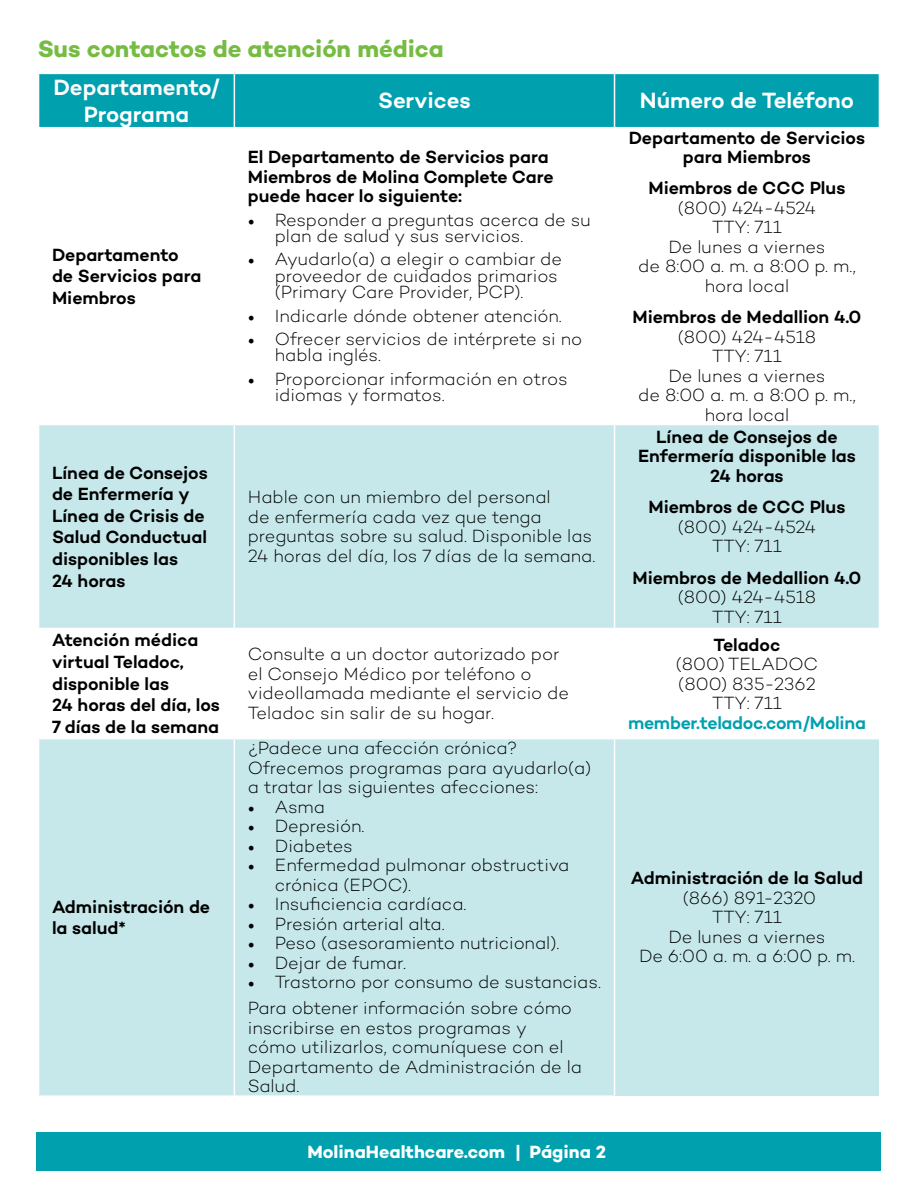
<style>
.page{position:relative;width:918px;height:1188px;background:#fff}
.page>*{position:absolute;margin:0;border:0;box-sizing:border-box;transform-origin:0 0}
.t1{font:700 24px "Campton";letter-spacing:-.005em;color:#76bc43}
.t2{font:600 22.5px/27px "Campton";letter-spacing:-.005em;color:#fff;text-align:center}
.t3{font:300 18px/19.5px "Campton";color:#000}
.t4{font:600 18px/21.6px "Campton";color:#000}
.t5{font:700 18px "Campton";color:#fff}
.t6{font:600 18px "Campton";letter-spacing:-.015em;color:#00a0af}
.s1{font-family:"Minion Pro";font-weight:400}
</style>
<div class="page">
<div style="left:39px;top:73px;width:195px;height:55px;background:#00a0af"></div>
<div style="left:234px;top:73px;width:381px;height:55px;background:#00a0af"></div>
<div style="left:615px;top:73px;width:264px;height:55px;background:#00a0af"></div>
<div style="left:39px;top:739px;width:195px;height:357px;background:#c6e8eb"></div>
<div style="left:37px;top:1132px;width:844px;height:39px;background:#00a0af"></div>
<div style="left:234px;top:424px;width:381px;height:204px;background:#c6e8eb"></div>
<div style="left:615px;top:424px;width:264px;height:204px;background:#c6e8eb"></div>
<div style="left:234px;top:739px;width:381px;height:357px;background:#c6e8eb"></div>
<hr style="left:38px;top:1095px;width:196px;height:2px;background:#fff">
<hr style="left:234px;top:1095px;width:381px;height:2px;background:#fff">
<hr style="left:234px;top:739px;width:1px;height:356px;background:#fff">
<hr style="left:614px;top:74px;width:1px;height:53px;background:#fff">
<hr style="left:234px;top:74px;width:1px;height:53px;background:#fff">
<hr style="left:38px;top:73px;width:196px;height:1px;background:#fff">
<hr style="left:234px;top:73px;width:381px;height:1px;background:#fff">
<hr style="left:615px;top:73px;width:265px;height:1px;background:#fff">
<hr style="left:38px;top:127px;width:196px;height:1px;background:#fff">
<hr style="left:234px;top:127px;width:381px;height:1px;background:#fff">
<hr style="left:615px;top:127px;width:265px;height:1px;background:#fff">
<div style="left:39px;top:424px;width:195px;height:204px;background:#c6e8eb"></div>
<hr style="left:38px;top:424px;width:196px;height:1px;background:#fff">
<hr style="left:234px;top:425px;width:1px;height:203px;background:#fff">
<hr style="left:234px;top:424px;width:381px;height:1px;background:#fff">
<hr style="left:615px;top:424px;width:265px;height:1px;background:#fff">
<hr style="left:614px;top:425px;width:1px;height:203px;background:#fff">
<div style="left:615px;top:739px;width:264px;height:357px;background:#c6e8eb"></div>
<hr style="left:614px;top:739px;width:1px;height:356px;background:#fff">
<h1 class="t1" style="left:38px;top:34px;width:407px">Sus contactos de atención médica</h1>
<p class="t2" style="left:54px;top:73px;width:167px">Departamento/<br>Programa</p>
<p class="t2" style="left:378px;top:87px;width:94px">Services</p>
<p class="t2" style="left:640px;top:87px;width:216px">Número de Teléfono</p>
<p class="t4" style="left:52px;top:243px;width:151px">Departamento de Servicios para<br>Miembros</p>
<p class="t4" style="left:52px;top:461px;width:157px">Línea de Consejos de Enfermería y<br>Línea de Crisis de<br>Salud Conductual disponibles las<br>24 horas</p>
<p class="t4" style="left:52px;top:629px;width:169px">Atención médica virtual Teladoc, disponible las<br>24 horas del día, los<br>7 días de la semana</p>
<p class="t4" style="left:52px;top:895px;width:160px">Administración de la salud*</p>
<p class="t4" style="left:248px;top:147px;width:307px;line-height:19.5px">El Departamento de Servicios para<br>Miembros de Molina Complete Care puede hacer lo siguiente:</p>
<p class="t3" style="left:275px;top:211px;width:317px;line-height:16.5px;text-indent:-27px"><span class="s1">•</span> Responder a preguntas acerca de su plan de salud y sus servicios.</p>
<p class="t3" style="left:275px;top:251px;width:289px;line-height:16.5px;text-indent:-27px"><span class="s1">•</span> Ayudarlo(a) a elegir o cambiar de proveedor de cuidados primarios (Primary Care Provider, PCP).</p>
<p class="t3" style="left:248px;top:305px;width:316px"><span class="s1">•</span> Indicarle dónde obtener atención.</p>
<p class="t3" style="left:275px;top:330px;width:309px;line-height:16.5px;text-indent:-27px"><span class="s1">•</span> Ofrecer servicios de intérprete si no habla inglés.</p>
<p class="t3" style="left:275px;top:370px;width:294px;line-height:16.5px;text-indent:-27px"><span class="s1">•</span> Proporcionar información en otros idiomas y formatos.</p>
<p class="t3" style="left:248px;top:487px;width:349px">Hable con un miembro del personal<br>de enfermería cada vez que tenga preguntas sobre su salud. Disponible las 24 horas del día, los 7 días de la semana.</p>
<p class="t3" style="left:248px;top:644px;width:323px">Consulte a un doctor autorizado por el Consejo Médico por teléfono o videollamada mediante el servicio de Teladoc sin salir de su hogar.</p>
<p class="t3" style="left:248px;top:738px;width:345px">¿Padece una afección crónica?<br>Ofrecemos programas para ayudarlo(a) a tratar las siguientes afecciones:</p>
<p class="t3" style="left:248px;top:797px;width:78px"><span class="s1">•</span> Asma</p>
<p class="t3" style="left:248px;top:816px;width:118px"><span class="s1">•</span> Depresión.</p>
<p class="t3" style="left:248px;top:836px;width:106px"><span class="s1">•</span> Diabetes</p>
<p class="t3" style="left:275px;top:855px;width:296px;text-indent:-27px"><span class="s1">•</span> Enfermedad pulmonar obstructiva crónica (EPOC).</p>
<p class="t3" style="left:248px;top:894px;width:220px"><span class="s1">•</span> Insufciencia cardíaca.</p>
<p class="t3" style="left:248px;top:914px;width:198px"><span class="s1">•</span> Presión arterial alta.</p>
<p class="t3" style="left:248px;top:933px;width:313px"><span class="s1">•</span> Peso (asesoramiento nutricional).</p>
<p class="t3" style="left:248px;top:953px;width:160px"><span class="s1">•</span> Dejar de fumar.</p>
<p class="t3" style="left:248px;top:969px;width:355px;line-height:26.2px"><span class="s1">•</span> Trastorno por consumo de sustancias.<br>Para obtener información sobre cómo</p>
<p class="t3" style="left:248px;top:1018px;width:336px">inscribirse en estos programas y<br>cómo utilizarlos, comuníquese con el<br>Departamento de Administración de la<br>Salud.</p>
<p class="t5" style="left:308px;top:1141px;width:300px">MolinaHealthcare.com | Página 2</p>
<p class="t4" style="left:629px;top:127px;width:238px;line-height:19.5px;text-align:center">Departamento de Servicios para Miembros</p>
<p class="t4" style="left:649px;top:177px;width:198px">Miembros de CCC Plus</p>
<p class="t3" style="left:638px;top:198px;width:219px;text-align:center">(800) 424-4524<br>TTY: 711<br>De lunes a viernes<br>de 8:00 a. m. a 8:00 p. m., hora local</p>
<p class="t4" style="left:632px;top:306px;width:231px">Miembros de Medallion 4.0</p>
<p class="t3" style="left:638px;top:327px;width:219px;text-align:center">(800) 424-4518<br>TTY: 711<br>De lunes a viernes<br>de 8:00 a. m. a 8:00 p. m., hora local</p>
<p class="t4" style="left:638px;top:426px;width:219px;line-height:19.5px;text-align:center">Línea de Consejos de<br>Enfermería disponible las<br>24 horas</p>
<p class="t4" style="left:649px;top:496px;width:198px">Miembros de CCC Plus</p>
<p class="t3" style="left:678px;top:516px;width:140px;text-align:center">(800) 424-4524<br>TTY: 711</p>
<p class="t4" style="left:632px;top:566px;width:231px">Miembros de Medallion 4.0</p>
<p class="t3" style="left:678px;top:587px;width:140px;text-align:center">(800) 424-4518<br>TTY: 711</p>
<p class="t4" style="left:714px;top:633px;width:68px">Teladoc</p>
<p class="t3" style="left:676px;top:654px;width:144px;text-align:center">(800) TELADOC (800) 835-2362<br>TTY: 711</p>
<p class="t6" style="left:628px;top:711px;width:239px">member.teladoc.com/Molina</p>
<p class="t4" style="left:631px;top:867px;width:234px">Administración de la Salud</p>
<p class="t3" style="left:639px;top:888px;width:218px;text-align:center">(866) 891-2320<br>TTY: 711<br>De lunes a viernes<br>De 6:00 a. m. a 6:00 p. m.</p>
</div>
